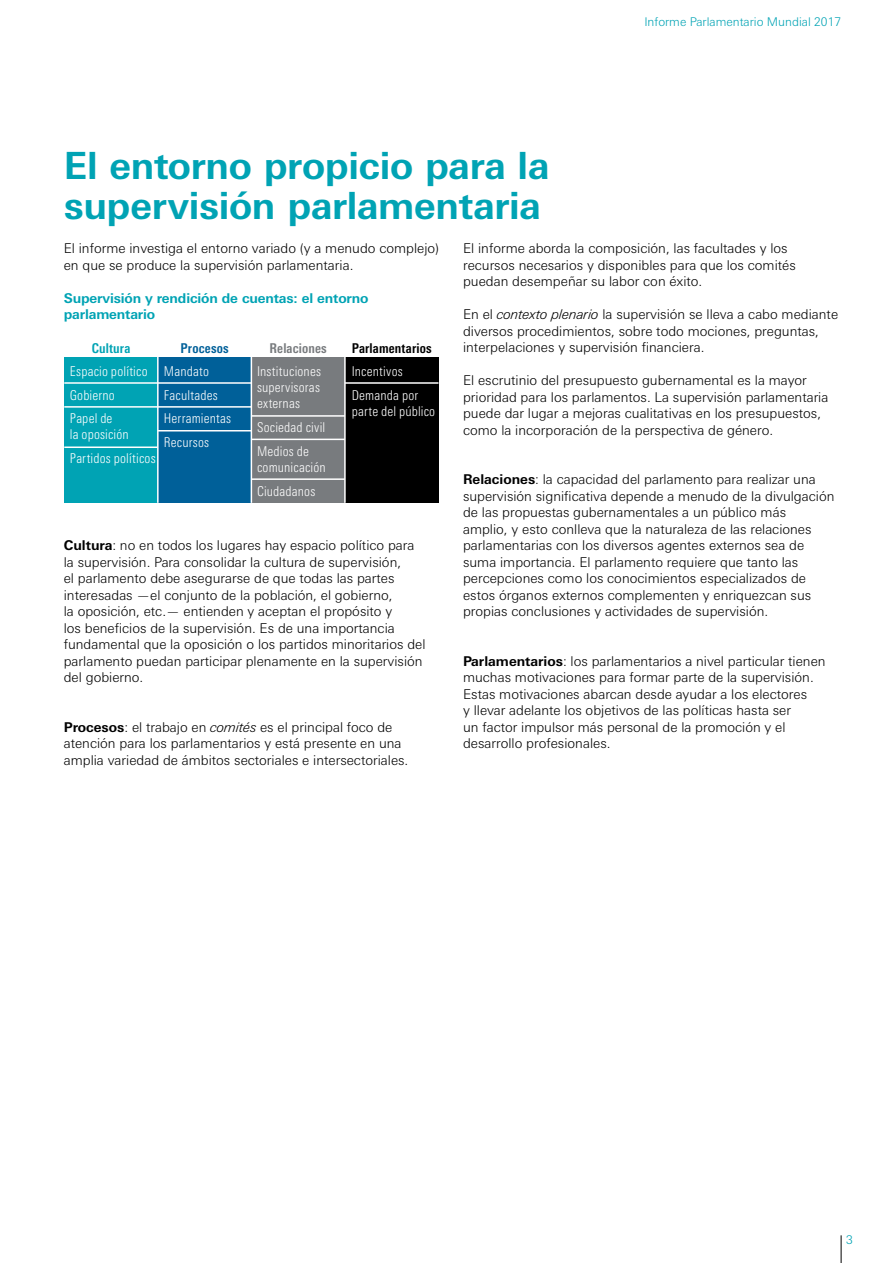
<style>
.page{position:relative;width:893px;height:1263px;background:#fff}
.page>*{position:absolute;margin:0;border:0;box-sizing:border-box;transform-origin:0 0}
.t1{font:700 37.5px/40.5px "Linotype Univers Basic";letter-spacing:-.01em;color:#00a3b4}
.t2{font:300 13.5px/16.5px "Linotype Univers Basic";color:#000}
.t3{font:300 condensed 13.5px/23.7px "Linotype Univers";letter-spacing:.01em;color:#fff}
.t4{font:700 13.5px/16.5px "Linotype Univers Basic";letter-spacing:-.01em;color:#00a3b4}
.t5{font:700 condensed 13.5px "Linotype Univers";letter-spacing:.01em;color:#000}
.t6{font:700 condensed 13.5px "Linotype Univers";letter-spacing:.01em;color:#787b7e}
.t7{font:700 condensed 13.5px "Linotype Univers";letter-spacing:.015em;color:#006099}
.t8{font:700 condensed 13.5px "Linotype Univers";letter-spacing:.015em;color:#00a3b4}
.t9{font:300 12px "Linotype Univers Basic";color:#00a3b4}
.s1{font-style:italic}
.s2{font-weight:700}
</style>
<div class="page">
<svg style="left:841px;top:1235px;width:1px;height:28px"></svg>
<div style="left:64px;top:357px;width:94px;height:146px;background:#00a3b4"></div>
<div style="left:158px;top:357px;width:93px;height:146px;background:#006099"></div>
<div style="left:345px;top:357px;width:93px;height:146px;background:#000"></div>
<hr style="left:64px;top:382px;width:374px;height:2px;background:#fff">
<hr style="left:64px;top:406px;width:187px;height:2px;background:#fff">
<hr style="left:158px;top:430px;width:93px;height:1px;background:#fff">
<div style="left:251px;top:357px;width:94px;height:146px;background:#787b7e"></div>
<hr style="left:251px;top:415px;width:94px;height:2px;background:#fff">
<hr style="left:251px;top:439px;width:94px;height:1px;background:#fff">
<hr style="left:251px;top:478px;width:94px;height:2px;background:#fff">
<hr style="left:64px;top:446px;width:94px;height:2px;background:#fff">
<hr style="left:157px;top:343px;width:2px;height:160px;background:#fff">
<hr style="left:251px;top:343px;width:1px;height:160px;background:#fff">
<hr style="left:344px;top:343px;width:2px;height:160px;background:#fff">
<p class="t9" style="left:644px;top:15px;width:198px">Informe Parlamentario Mundial 2017</p>
<h1 class="t1" style="left:64px;top:145px;width:487px">El entorno propicio para la supervisión parlamentaria</h1>
<p class="t2" style="left:64px;top:240px;width:377px">El informe investiga el entorno variado (y a menudo complejo) en que se produce la supervisión parlamentaria.</p>
<p class="t4" style="left:64px;top:289px;width:306px">Supervisión y rendición de cuentas: el entorno parlamentario</p>
<p class="t2" style="left:463px;top:240px;width:334px">El informe aborda la composición, las facultades y los recursos necesarios y disponibles para que los comités puedan desempeñar su labor con éxito.</p>
<p class="t2" style="left:463px;top:306px;width:377px">En el <span class="s1">contexto plenario</span> la supervisión se lleva a cabo mediante diversos procedimientos, sobre todo mociones, preguntas, interpelaciones y supervisión financiera.</p>
<p class="t2" style="left:463px;top:372px;width:367px">El escrutinio del presupuesto gubernamental es la mayor prioridad para los parlamentos. La supervisión parlamentaria puede dar lugar a mejoras cualitativas en los presupuestos, como la incorporación de la perspectiva de género.</p>
<p class="t2" style="left:463px;top:471px;width:373px"><span class="s2">Relaciones</span>: la capacidad del parlamento para realizar una supervisión significativa depende a menudo de la divulgación de las propuestas gubernamentales a un público más<br>amplio, y esto conlleva que la naturaleza de las relaciones parlamentarias con los diversos agentes externos sea de suma importancia. El parlamento requiere que tanto las percepciones como los conocimientos especializados de estos órganos externos complementen y enriquezcan sus propias conclusiones y actividades de supervisión.</p>
<p class="t2" style="left:463px;top:652px;width:364px"><span class="s2">Parlamentarios</span>: los parlamentarios a nivel particular tienen muchas motivaciones para formar parte de la supervisión.<br>Estas motivaciones abarcan desde ayudar a los electores<br>y llevar adelante los objetivos de las políticas hasta ser<br>un factor impulsor más personal de la promoción y el desarrollo profesionales.</p>
<p class="t8" style="left:92px;top:340px;width:40px">Cultura</p>
<p class="t7" style="left:180px;top:340px;width:50px">Procesos</p>
<p class="t5" style="left:352px;top:340px;width:81px">Parlamentarios</p>
<p class="t3" style="left:70px;top:359px;width:79px">Espacio político<br>Gobierno<br>Papel de</p>
<p class="t3" style="left:70px;top:423px;width:87px">la oposición<br>Partidos políticos</p>
<p class="t6" style="left:270px;top:340px;width:59px">Relaciones</p>
<p class="t3" style="left:257px;top:363px;width:66px;line-height:16.2px;text-align:justify">Instituciones supervisoras externas</p>
<p class="t3" style="left:257px;top:415px;width:70px">Sociedad civil<br>Medios de</p>
<p class="t3" style="left:257px;top:455px;width:70px">comunicación<br>Ciudadanos</p>
<p class="t3" style="left:164px;top:359px;width:69px">Mandato<br>Facultades<br>Herramientas<br>Recursos</p>
<p class="t3" style="left:352px;top:359px;width:68px">Incentivos<br>Demanda por</p>
<p class="t3" style="left:352px;top:399px;width:85px">parte del público</p>
<p class="t2" style="left:64px;top:537px;width:363px"><span class="s2">Cultura</span>: no en todos los lugares hay espacio político para la supervisión. Para consolidar la cultura de supervisión,<br>el parlamento debe asegurarse de que todas las partes interesadas —el conjunto de la población, el gobierno,<br>la oposición, etc.— entienden y aceptan el propósito y<br>los beneficios de la supervisión. Es de una importancia fundamental que la oposición o los partidos minoritarios del parlamento puedan participar plenamente en la supervisión del gobierno.</p>
<p class="t2" style="left:64px;top:718px;width:346px"><span class="s2">Procesos</span>: el trabajo en <span class="s1">comités</span> es el principal foco de atención para los parlamentarios y está presente en una amplia variedad de ámbitos sectoriales e intersectoriales.</p>
<p class="t9" style="left:846px;top:1232px;width:8px">3</p>
</div>
